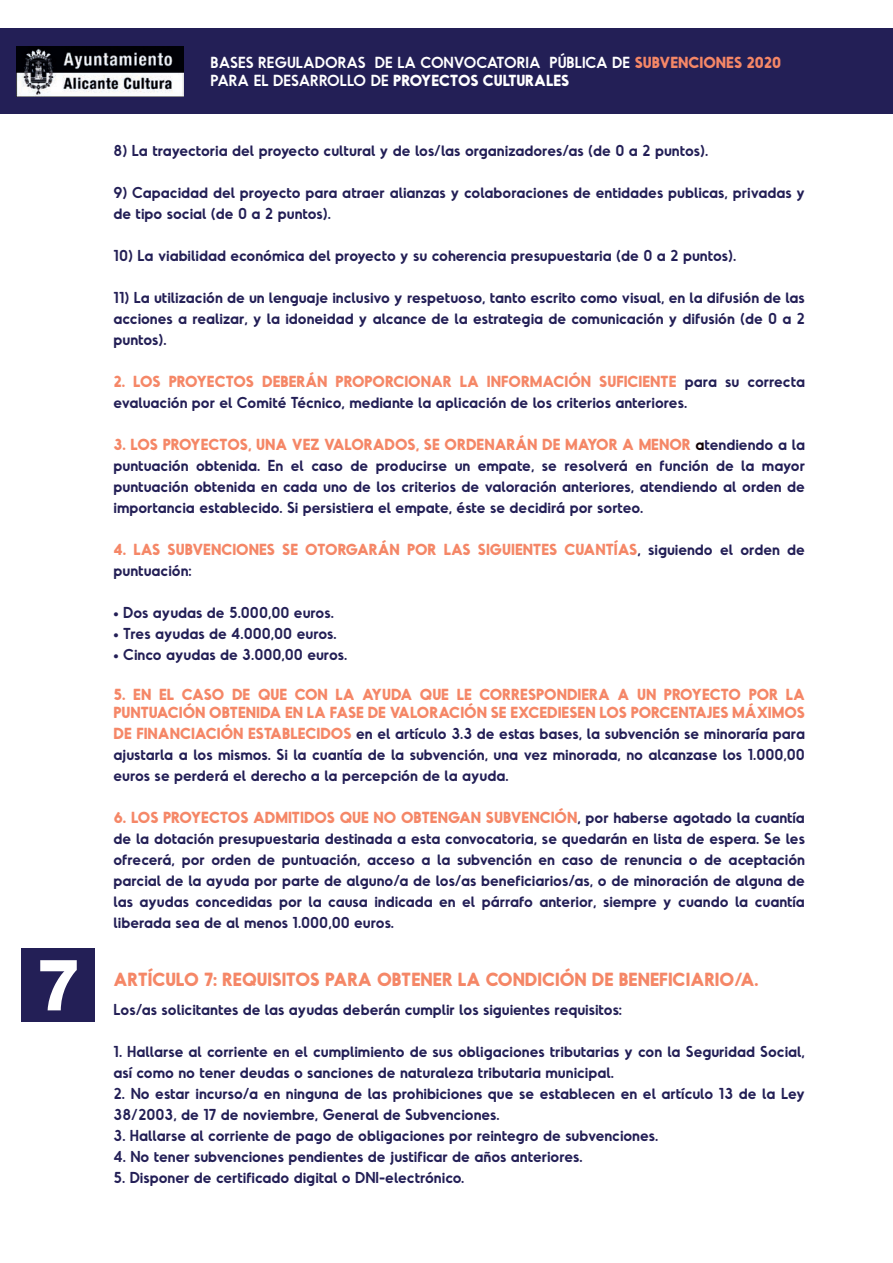
<style>
.page{position:relative;width:893px;height:1263px;background:#fff}
.page>*{position:absolute;margin:0;border:0;box-sizing:border-box;transform-origin:0 0}
.t1{font:800 72px "Helvetica Neue";color:#fff}
.t2{font:700 18px "Odudo Soft";color:#f58767}
.t3{font:700 15.15px/18.1px "Odudo Soft";color:#f58767}
.t4{font:600 15.15px/18.1px "Odudo Soft";color:#fff}
.t5{font:600 15px/21px "Odudo Soft";color:#231f56;text-align:justify}
.s1{font-weight:700;color:#f58767}
.s2{font-weight:700}
.s3{font-weight:600;font-size:15px;color:#231f56}
.s4{font-weight:600;font-size:15px;color:#120004}
.s5{font-weight:700;font-size:15.15px;color:#f58767}
</style>
<div class="page">
<div style="left:21px;top:947px;width:74px;height:74px;background:#231f56"></div>
<div style="left:0;top:29px;width:893px;height:85px;background:#231f56"></div>
<img style="left:16px;top:46px;width:167px;height:50px">
<h1 class="t1" style="left:36px;top:942px;width:47px">7</h1>
<p class="t4" style="left:211px;top:53px;width:572px">BASES REGULADORAS DE LA CONVOCATORIA PÚBLICA DE <span class="s1">SUBVENCIONES 2020<br></span>PARA EL DESARROLLO DE <span class="s2">PROYECTOS CULTURALES</span></p>
<p class="t5" style="left:113px;top:140px;width:596px">8) La trayectoria del proyecto cultural y de los/las organizadores/as (de 0 a 2 puntos).</p>
<p class="t5" style="left:113px;top:182px;width:693px">9) Capacidad del proyecto para atraer alianzas y colaboraciones de entidades publicas, privadas y de tipo social (de 0 a 2 puntos).</p>
<p class="t5" style="left:113px;top:245px;width:624px">10) La viabilidad económica del proyecto y su coherencia presupuestaria (de 0 a 2 puntos).</p>
<p class="t5" style="left:113px;top:287px;width:693px">11) La utilización de un lenguaje inclusivo y respetuoso, tanto escrito como visual, en la difusión de las acciones a realizar, y la idoneidad y alcance de la estrategia de comunicación y difusión (de 0 a 2 puntos).</p>
<p class="t3" style="left:113px;top:372px;width:693px">2. LOS PROYECTOS DEBERÁN PROPORCIONAR LA INFORMACIÓN SUFICIENTE <span class="s3">para su correcta</span></p>
<p class="t5" style="left:113px;top:392px;width:575px">evaluación por el Comité Técnico, mediante la aplicación de los criterios anteriores.</p>
<p class="t3" style="left:113px;top:435px;width:693px">3. LOS PROYECTOS, UNA VEZ VALORADOS, SE ORDENARÁN DE MAYOR A MENOR <span class="s4">a</span><span class="s3">tendiendo a la</span></p>
<p class="t5" style="left:113px;top:455px;width:693px">puntuación obtenida. En el caso de producirse un empate, se resolverá en función de la mayor puntuación obtenida en cada uno de los criterios de valoración anteriores, atendiendo al orden de importancia establecido. Si persistiera el empate, éste se decidirá por sorteo.</p>
<p class="t3" style="left:113px;top:540px;width:693px">4. LAS SUBVENCIONES SE OTORGARÁN POR LAS SIGUIENTES CUANTÍAS<span class="s3">, siguiendo el orden de</span></p>
<p class="t5" style="left:113px;top:560px;width:80px">puntuación:</p>
<p class="t5" style="left:113px;top:602px;width:222px">• Dos ayudas de 5.000,00 euros.</p>
<p class="t5" style="left:113px;top:623px;width:225px">• Tres ayudas de 4.000,00 euros.</p>
<p class="t5" style="left:113px;top:644px;width:235px">• Cinco ayudas de 3.000,00 euros.</p>
<p class="t3" style="left:113px;top:685px;width:693px">5. EN EL CASO DE QUE CON LA AYUDA QUE LE CORRESPONDIERA A UN PROYECTO POR LA<br>PUNTUACIÓN OBTENIDA EN LA FASE DE VALORACIÓN SE EXCEDIESEN LOS PORCENTAJES MÁXIMOS</p>
<p class="t5" style="left:113px;top:722px;width:693px"><span class="s5">DE FINANCIACIÓN ESTABLECIDOS</span> en el artículo 3.3 de estas bases, la subvención se minoraría para ajustarla a los mismos. Si la cuantía de la subvención, una vez minorada, no alcanzase los 1.000,00 euros se perderá el derecho a la percepción de la ayuda.</p>
<p class="t3" style="left:113px;top:808px;width:693px">6. LOS PROYECTOS ADMITIDOS QUE NO OBTENGAN SUBVENCIÓN<span class="s3">, por haberse agotado la cuantía</span></p>
<p class="t5" style="left:113px;top:827px;width:693px">de la dotación presupuestaria destinada a esta convocatoria, se quedarán en lista de espera. Se les ofrecerá, por orden de puntuación, acceso a la subvención en caso de renuncia o de aceptación parcial de la ayuda por parte de alguno/a de los/as beneficiarios/as, o de minoración de alguna de las ayudas concedidas por la causa indicada en el párrafo anterior, siempre y cuando la cuantía liberada sea de al menos 1.000,00 euros.</p>
<p class="t2" style="left:113px;top:968px;width:646px">ARTÍCULO 7: REQUISITOS PARA OBTENER LA CONDICIÓN DE BENEFICIARIO/A.</p>
<p class="t5" style="left:113px;top:999px;width:510px">Los/as solicitantes de las ayudas deberán cumplir los siguientes requisitos:</p>
<p class="t5" style="left:113px;top:1041px;width:693px">1. Hallarse al corriente en el cumplimiento de sus obligaciones tributarias y con la Seguridad Social, así como no tener deudas o sanciones de naturaleza tributaria municipal.</p>
<p class="t5" style="left:113px;top:1083px;width:693px">2. No estar incurso/a en ninguna de las prohibiciones que se establecen en el artículo 13 de la Ley<br>38/2003, de 17 de noviembre, General de Subvenciones.</p>
<p class="t5" style="left:113px;top:1125px;width:546px">3. Hallarse al corriente de pago de obligaciones por reintegro de subvenciones.</p>
<p class="t5" style="left:113px;top:1146px;width:471px">4. No tener subvenciones pendientes de justificar de años anteriores.</p>
<p class="t5" style="left:113px;top:1167px;width:352px">5. Disponer de certificado digital o DNI-electrónico.</p>
</div>
